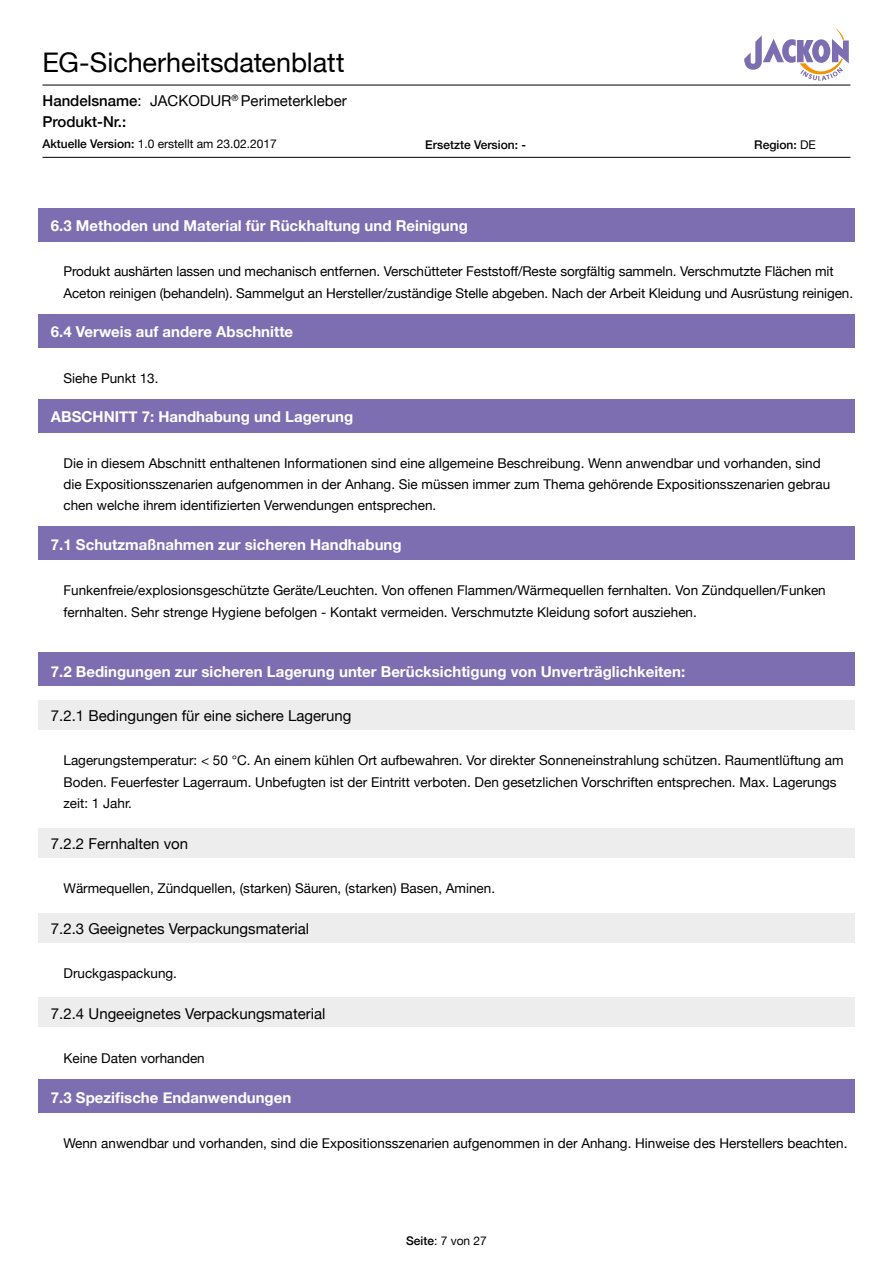
<style>
.page{position:relative;width:893px;height:1263px;background:#fff}
.page>*{position:absolute;margin:0;border:0;box-sizing:border-box;transform-origin:0 0}
.t1{font:27px "Helvetica Neue";letter-spacing:-.005em;color:#000}
.t2{font:700 15px "Helvetica Neue";color:#fff}
.t3{font:15px/21px "Helvetica Neue";color:#000}
.t4{font:13.5px/21.3px "Helvetica Neue";color:#000}
.t5{font:12px "Helvetica Neue";color:#000}
.t6{font:500 12px "Helvetica Neue";color:#000}
.s1{font-weight:500}
.s2{font-weight:400}
</style>
<div class="page">
<svg style="left:744px;top:28px;width:105px;height:53px"></svg>
<hr style="left:43px;top:85px;width:807px;height:1px;background:#000">
<hr style="left:43px;top:157px;width:807px;height:1px;background:#000">
<div style="left:38px;top:208px;width:816px;height:33px;background:#7c6eb0"></div>
<div style="left:38px;top:314px;width:816px;height:34px;background:#7c6eb0"></div>
<div style="left:38px;top:399px;width:816px;height:34px;background:#7c6eb0"></div>
<div style="left:38px;top:527px;width:816px;height:33px;background:#7c6eb0"></div>
<div style="left:38px;top:652px;width:817px;height:34px;background:#7c6eb0"></div>
<div style="left:38px;top:701px;width:817px;height:29px;background:#ededed"></div>
<div style="left:38px;top:828px;width:817px;height:30px;background:#ededed"></div>
<div style="left:38px;top:913px;width:816px;height:30px;background:#ededed"></div>
<div style="left:38px;top:997px;width:817px;height:30px;background:#ededed"></div>
<div style="left:38px;top:1079px;width:817px;height:34px;background:#7c6eb0"></div>
<h1 class="t1" style="left:43px;top:43px;width:304px">EG-Sicherheitsdatenblatt</h1>
<p class="t3" style="left:43px;top:91px;width:306px"><span class="s1">Handelsname</span>: JACKODUR<sup>®</sup> Perimeterkleber<br><span class="s1">Produkt-Nr.:</span></p>
<p class="t5" style="left:43px;top:135px;width:236px"><span class="s1">Aktuelle Version:</span> 1.0 erstellt am 23.02.2017</p>
<p class="t6" style="left:425px;top:135px;width:102px">Ersetzte Version: -</p>
<p class="t6" style="left:754px;top:135px;width:63px">Region: <span class="s2">DE</span></p>
<p class="t2" style="left:51px;top:214px;width:418px">6.3 Methoden und Material für Rückhaltung und Reinigung</p>
<p class="t4" style="left:63px;top:262px;width:791px">Produkt aushärten lassen und mechanisch entfernen. Verschütteter Feststoff/Reste sorgfältig sammeln. Verschmutzte Flächen mit<br>Aceton reinigen (behandeln). Sammelgut an Hersteller/zuständige Stelle abgeben. Nach der Arbeit Kleidung und Ausrüstung reinigen.</p>
<p class="t2" style="left:51px;top:320px;width:244px">6.4 Verweis auf andere Abschnitte</p>
<p class="t4" style="left:63px;top:368px;width:97px">Siehe Punkt 13.</p>
<p class="t2" style="left:51px;top:405px;width:304px">ABSCHNITT 7: Handhabung und Lagerung</p>
<p class="t4" style="left:63px;top:453px;width:768px">Die in diesem Abschnitt enthaltenen Informationen sind eine allgemeine Beschreibung. Wenn anwendbar und vorhanden, sind die Expositionsszenarien aufgenommen in der Anhang. Sie müssen immer zum Thema gehörende Expositionsszenarien gebrau chen welche ihrem identifizierten Verwendungen entsprechen.</p>
<p class="t2" style="left:51px;top:533px;width:352px">7.1 Schutzmaßnahmen zur sicheren Handhabung</p>
<p class="t4" style="left:63px;top:581px;width:764px">Funkenfreie/explosionsgeschützte Geräte/Leuchten. Von offenen Flammen/Wärmequellen fernhalten. Von Zündquellen/Funken fernhalten. Sehr strenge Hygiene befolgen - Kontakt vermeiden. Verschmutzte Kleidung sofort ausziehen.</p>
<p class="t2" style="left:51px;top:660px;width:636px">7.2 Bedingungen zur sicheren Lagerung unter Berücksichtigung von Unverträglichkeiten:</p>
<p class="t3" style="left:51px;top:706px;width:302px">7.2.1 Bedingungen für eine sichere Lagerung</p>
<p class="t4" style="left:63px;top:751px;width:781px">Lagerungstemperatur: &lt; 50 °C. An einem kühlen Ort aufbewahren. Vor direkter Sonneneinstrahlung schützen. Raumentlüftung am<br>Boden. Feuerfester Lagerraum. Unbefugten ist der Eintritt verboten. Den gesetzlichen Vorschriften entsprechen. Max. Lagerungs zeit: 1 Jahr.</p>
<p class="t3" style="left:51px;top:834px;width:139px">7.2.2 Fernhalten von</p>
<p class="t4" style="left:63px;top:878px;width:433px">Wärmequellen, Zündquellen, (starken) Säuren, (starken) Basen, Aminen.</p>
<p class="t3" style="left:51px;top:919px;width:260px">7.2.3 Geeignetes Verpackungsmaterial</p>
<p class="t4" style="left:63px;top:963px;width:115px">Druckgaspackung.</p>
<p class="t3" style="left:51px;top:1004px;width:276px">7.2.4 Ungeeignetes Verpackungsmaterial</p>
<p class="t4" style="left:63px;top:1048px;width:143px">Keine Daten vorhanden</p>
<p class="t2" style="left:51px;top:1085px;width:242px">7.3 Spezifische Endanwendungen</p>
<p class="t4" style="left:63px;top:1133px;width:785px">Wenn anwendbar und vorhanden, sind die Expositionsszenarien aufgenommen in der Anhang. Hinweise des Herstellers beachten.</p>
<p class="t5" style="left:406px;top:1232px;width:82px"><span class="s1">Seite</span>: 7 von 27</p>
</div>
